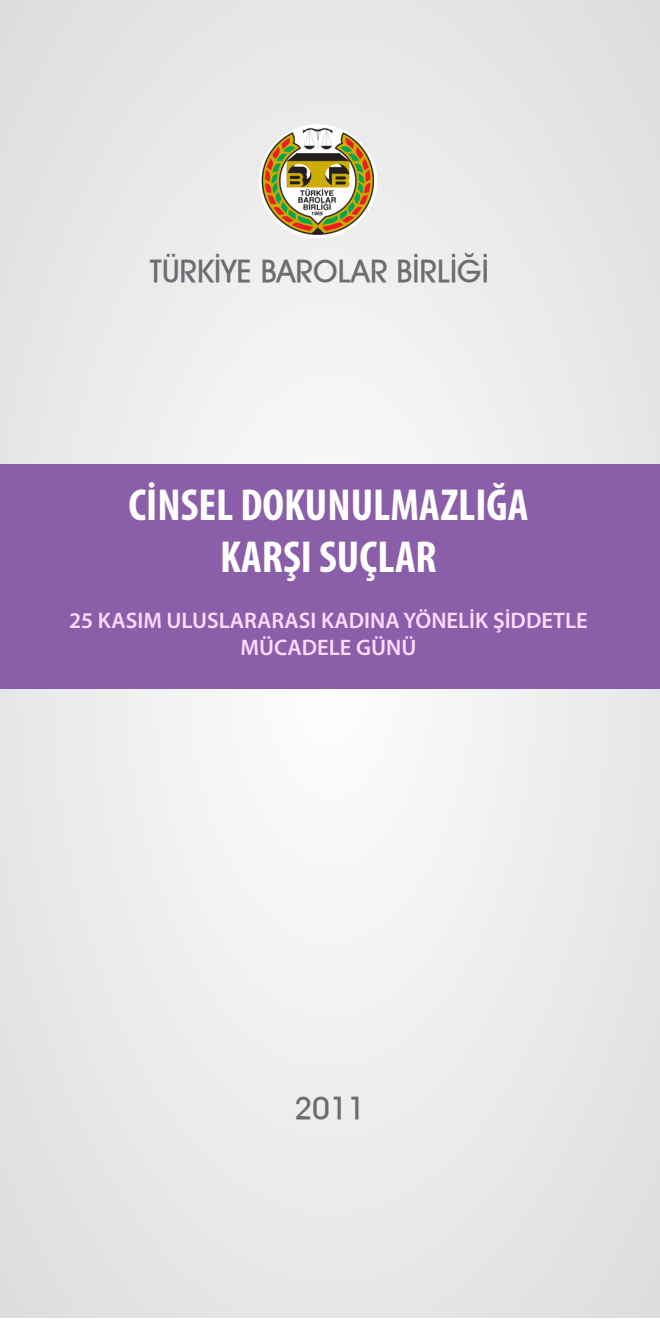
<style>
.page{position:relative;width:660px;height:1319px;background:#fff}
.page>*{position:absolute;margin:0;border:0;box-sizing:border-box;transform-origin:0 0}
.t1{font:700 condensed 45px "Myriad Pro";color:#fff}
.t2{font:31px "Avant Garde Medium BT";color:#6c6d70}
.t3{font:600 22.5px "Myriad Pro";color:#ffdaff}
</style>
<div class="page">
<div style="left:0;top:0;width:659px;height:1317px;background:#e9eaeb"></div>
<div style="left:0;top:464px;width:659px;height:225px;background:#8a5ea8"></div>
<img style="left:260px;top:124px;width:115px;height:113px">
<p class="t2" style="left:150px;top:252px;width:340px">TÜRKİYE BAROLAR BİRLİĞİ</p>
<p class="t1" style="left:128px;top:477px;width:401px">CİNSEL DOKUNULMAZLIĞA</p>
<p class="t1" style="left:220px;top:529px;width:218px">KARŞI SUÇLAR</p>
<p class="t3" style="left:69px;top:605px;width:519px">25 KASIM ULUSLARARASI KADINA YÖNELİK ŞİDDETLE</p>
<p class="t3" style="left:240px;top:632px;width:177px">MÜCADELE GÜNÜ</p>
<p class="t2" style="left:294px;top:1089px;width:73px">2011</p>
</div>
